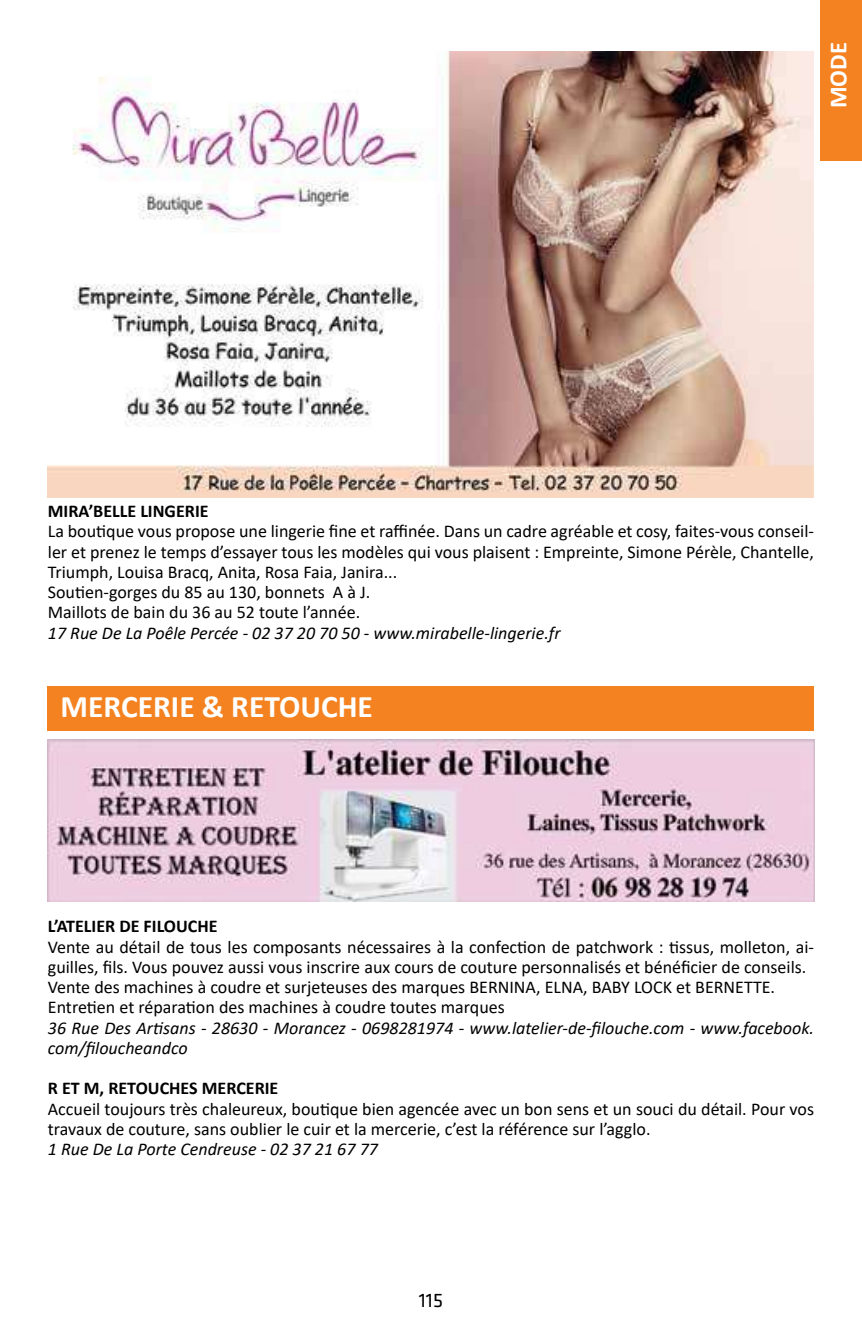
<style>
.page{position:relative;width:862px;height:1340px;background:#fff}
.page>*{position:absolute;margin:0;border:0;box-sizing:border-box;transform-origin:0 0}
.t1{font:700 31.5px "Calibri";color:#fff}
.t2{font:700 24.75px "Calibri";color:#fff}
.t3{font:20.25px "Klavika CH";color:#000}
.t4{font:18px/20.2px "Calibri";color:#000}
.t5{font:italic 18px/20.2px "Calibri";color:#000}
.t6{font:700 18px "Calibri";color:#000}
</style>
<div class="page">
<div style="left:820px;top:0;width:41px;height:161px;background:#f58220"></div>
<div style="left:48px;top:686px;width:765px;height:44px;background:#f58220"></div>
<img style="left:48px;top:51px;width:765px;height:446px">
<img style="left:48px;top:739px;width:765px;height:162px">
<h2 class="t2" style="left:820px;top:108px;width:68px;rotate:-90deg">MODE</h2>
<p class="t6" style="left:48px;top:498px;width:162px">MIRA’BELLE LINGERIE</p>
<p class="t4" style="left:48px;top:520px;width:767px">La boutique vous propose une lingerie fine et raffinée. Dans un cadre agréable et cosy, faites-vous conseil&shy;ler et prenez le temps d’essayer tous les modèles qui vous plaisent : Empreinte, Simone Pérèle, Chantelle, Triumph, Louisa Bracq, Anita, Rosa Faia, Janira...<br>Soutien-gorges du 85 au 130, bonnets A à J.<br>Maillots de bain du 36 au 52 toute l’année.</p>
<p class="t5" style="left:48px;top:621px;width:514px">17 Rue De La Poêle Percée - 02 37 20 70 50 - www.mirabelle-lingerie.fr</p>
<h1 class="t1" style="left:61px;top:684px;width:313px">MERCERIE &amp; RETOUCHE</h1>
<p class="t6" style="left:48px;top:913px;width:171px">L’ATELIER DE FILOUCHE</p>
<p class="t4" style="left:48px;top:936px;width:767px">Vente au détail de tous les composants nécessaires à la confection de patchwork : tissus, molleton, ai&shy;guilles, fils. Vous pouvez aussi vous inscrire aux cours de couture personnalisés et bénéficier de conseils.<br>Vente des machines à coudre et surjeteuses des marques BERNINA, ELNA, BABY LOCK et BERNETTE.<br>Entretien et réparation des machines à coudre toutes marques</p>
<p class="t5" style="left:48px;top:1016px;width:767px">36 Rue Des Artisans - 28630 - Morancez - 0698281974 - www.latelier-de-filouche.com - www.facebook. com/filoucheandco</p>
<p class="t6" style="left:48px;top:1075px;width:232px">R ET M, RETOUCHES MERCERIE</p>
<p class="t4" style="left:48px;top:1098px;width:767px">Accueil toujours très chaleureux, boutique bien agencée avec un bon sens et un souci du détail. Pour vos travaux de couture, sans oublier le cuir et la mercerie, c’est la référence sur l’agglo.</p>
<p class="t5" style="left:48px;top:1138px;width:331px">1 Rue De La Porte Cendreuse - 02 37 21 67 77</p>
<p class="t3" style="left:418px;top:1287px;width:26px">115</p>
</div>
